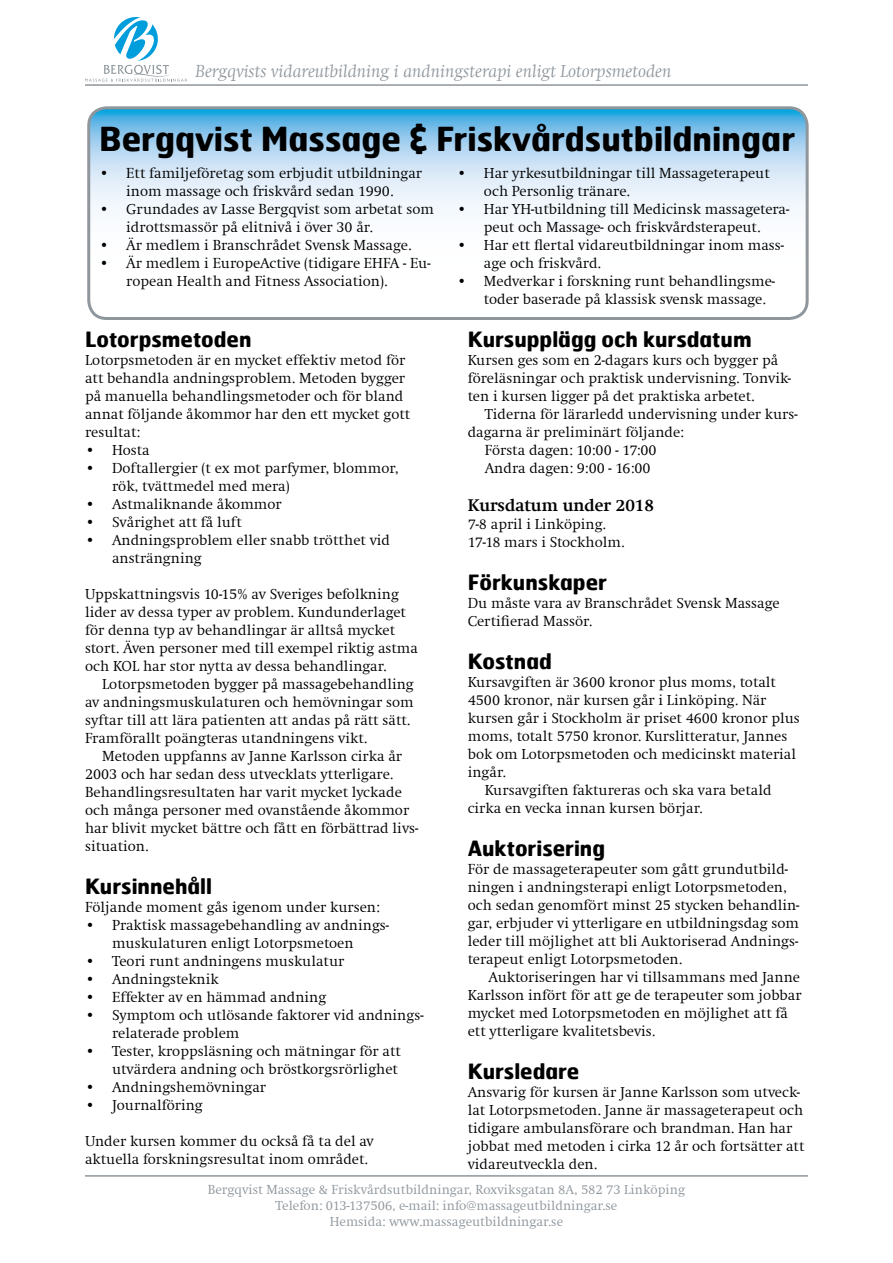
<style>
.page{position:relative;width:893px;height:1263px;background:#fff}
.page>*{position:absolute;margin:0;border:0;box-sizing:border-box;transform-origin:0 0}
.t1{font:700 33px "Hermes";color:#000}
.t2{font:700 21px "Hermes";color:#000}
.t3{font:italic 300 18px "Swift";color:#8f979d}
.t4{font:700 16.5px "Swift";color:#000}
.t5{font:300 15px/18px "Swift";color:#000}
.t6{font:300 13.5px/16.2px "Swift";color:#8f979d;text-align:center}
</style>
<div class="page">
<hr style="left:85px;top:1175px;width:723px;height:1px;background:#8f979d">
<hr style="left:85px;top:84px;width:723px;height:2px;background:#8f979d">
<svg style="left:85px;top:17px;width:102px;height:65px"></svg>
<svg style="left:91px;top:110px;width:714px;height:206px"></svg>
<div style="left:87px;top:106px;width:722px;height:214px;border:3px solid #8f979d;border-radius:18px"></div>
<p class="t3" style="left:196px;top:62px;width:477px">Bergqvists vidareutbildning i andningsterapi enligt Lotorpsmetoden</p>
<h1 class="t1" style="left:99px;top:117px;width:697px">Bergqvist Massage &amp; Friskvårdsutbildningar</h1>
<p class="t5" style="left:99px;top:164px;width:324px;text-align:center">• Ett familjeföretag som erbjudit utbildningar inom massage och friskvård sedan 1990.</p>
<p class="t5" style="left:126px;top:200px;width:309px;text-indent:-27px">• Grundades av Lasse Bergqvist som arbetat som idrottsmassör på elitnivå i över 30 år.</p>
<p class="t5" style="left:99px;top:236px;width:314px">• Är medlem i Branschrådet Svensk Massage.</p>
<p class="t5" style="left:126px;top:254px;width:306px;text-indent:-27px">• Är medlem i EuropeActive (tidigare EHFA - Eu&shy;ropean Health and Fitness Association).</p>
<p class="t5" style="left:484px;top:164px;width:287px;text-indent:-27px">• Har yrkesutbildningar till Massageterapeut och Personlig tränare.</p>
<p class="t5" style="left:457px;top:200px;width:334px;text-align:center">• Har YH-utbildning till Medicinsk massagetera&shy;peut och Massage- och friskvårdsterapeut.</p>
<p class="t5" style="left:484px;top:236px;width:302px;text-indent:-27px">• Har ett flertal vidareutbildningar inom mass&shy;age och friskvård.</p>
<p class="t5" style="left:484px;top:272px;width:293px;text-indent:-27px">• Medverkar i forskning runt behandlingsme&shy;toder baserade på klassisk svensk massage.</p>
<h2 class="t2" style="left:85px;top:325px;width:168px">Lotorpsmetoden</h2>
<p class="t5" style="left:85px;top:351px;width:327px">Lotorpsmetoden är en mycket effektiv metod för att behandla andningsproblem. Metoden bygger på manuella behandlingsmetoder och för bland annat följande åkommor har den ett mycket gott resultat:</p>
<p class="t5" style="left:85px;top:441px;width:66px">• Hosta</p>
<p class="t5" style="left:112px;top:459px;width:288px;text-indent:-27px">• Doftallergier (t ex mot parfymer, blommor, rök, tvättmedel med mera)</p>
<p class="t5" style="left:85px;top:495px;width:198px">• Astmaliknande åkommor</p>
<p class="t5" style="left:85px;top:513px;width:158px">• Svårighet att få luft</p>
<p class="t5" style="left:112px;top:531px;width:280px;text-indent:-27px">• Andningsproblem eller snabb trötthet vid ansträngning</p>
<p class="t5" style="left:85px;top:585px;width:334px">Uppskattningsvis 10-15% av Sveriges befolkning lider av dessa typer av problem. Kundunderlaget för denna typ av behandlingar är alltså mycket stort. Även personer med till exempel riktig astma och KOL har stor nytta av dessa behandlingar.</p>
<p class="t5" style="left:85px;top:675px;width:330px;text-indent:17px">Lotorpsmetoden bygger på massagebehandling av andningsmuskulaturen och hemövningar som syftar till att lära patienten att andas på rätt sätt.<br>Framförallt poängteras utandningens vikt.</p>
<p class="t5" style="left:85px;top:747px;width:335px;text-indent:17px">Metoden uppfanns av Janne Karlsson cirka år 2003 och har sedan dess utvecklats ytterligare.<br>Behandlingsresultaten har varit mycket lyckade och många personer med ovanstående åkommor har blivit mycket bättre och fått en förbättrad livs&shy;situation.</p>
<h2 class="t2" style="left:85px;top:873px;width:129px">Kursinnehåll</h2>
<p class="t5" style="left:85px;top:898px;width:296px">Följande moment gås igenom under kursen:</p>
<p class="t5" style="left:85px;top:916px;width:305px;text-align:center">• Praktisk massagebehandling av andnings&shy;muskulaturen enligt Lotorpsmetoen</p>
<p class="t5" style="left:85px;top:952px;width:261px">• Teori runt andningens muskulatur</p>
<p class="t5" style="left:85px;top:970px;width:135px">• Andningsteknik</p>
<p class="t5" style="left:85px;top:988px;width:243px">• Effekter av en hämmad andning</p>
<p class="t5" style="left:112px;top:1006px;width:313px;text-indent:-27px">• Symptom och utlösande faktorer vid andnings&shy;relaterade problem</p>
<p class="t5" style="left:85px;top:1042px;width:317px;text-align:right">• Tester, kroppsläsning och mätningar för att utvärdera andning och bröstkorgsrörlighet</p>
<p class="t5" style="left:85px;top:1078px;width:183px">• Andningshemövningar</p>
<p class="t5" style="left:85px;top:1096px;width:119px">• Journalföring</p>
<p class="t5" style="left:85px;top:1132px;width:290px">Under kursen kommer du också få ta del av aktuella forskningsresultat inom området.</p>
<h2 class="t2" style="left:468px;top:325px;width:285px">Kursupplägg och kursdatum</h2>
<p class="t5" style="left:468px;top:351px;width:325px">Kursen ges som en 2-dagars kurs och bygger på föreläsningar och praktisk undervisning. Tonvik&shy;ten i kursen ligger på det praktiska arbetet.</p>
<p class="t5" style="left:485px;top:405px;width:314px">Tiderna för lärarledd undervisning under kurs-</p>
<p class="t5" style="left:468px;top:423px;width:218px">dagarna är preliminärt följande:</p>
<p class="t5" style="left:485px;top:441px;width:173px">Första dagen: 10:00 - 17:00</p>
<p class="t5" style="left:485px;top:459px;width:167px">Andra dagen: 9:00 - 16:00</p>
<p class="t4" style="left:468px;top:495px;width:188px">Kursdatum under 2018</p>
<p class="t5" style="left:468px;top:515px;width:158px">7-8 april i Linköping.<br>17-18 mars i Stockholm.</p>
<h2 class="t2" style="left:468px;top:568px;width:141px">Förkunskaper</h2>
<p class="t5" style="left:468px;top:594px;width:313px">Du måste vara av Branschrådet Svensk Massage<br>Certifierad Massör.</p>
<h2 class="t2" style="left:468px;top:648px;width:86px">Kostnad</h2>
<p class="t5" style="left:468px;top:673px;width:310px">Kursavgiften är 3600 kronor plus moms, totalt</p>
<p class="t5" style="left:468px;top:691px;width:300px">4500 kronor, när kursen går i Linköping. När</p>
<p class="t5" style="left:468px;top:709px;width:334px">kursen går i Stockholm är priset 4600 kronor plus</p>
<p class="t5" style="left:468px;top:727px;width:321px">moms, totalt 5750 kronor. Kurslitteratur, Jannes</p>
<p class="t5" style="left:468px;top:745px;width:330px">bok om Lotorpsmetoden och medicinskt material</p>
<p class="t5" style="left:468px;top:763px;width:40px">ingår.</p>
<p class="t5" style="left:485px;top:781px;width:288px">Kursavgiften faktureras och ska vara betald</p>
<p class="t5" style="left:468px;top:799px;width:236px">cirka en vecka innan kursen börjar.</p>
<h2 class="t2" style="left:468px;top:835px;width:139px">Auktorisering</h2>
<p class="t5" style="left:468px;top:860px;width:333px">För de massageterapeuter som gått grundutbild&shy;ningen i andningsterapi enligt Lotorpsmetoden, och sedan genomfört minst 25 stycken behandlin&shy;gar, erbjuder vi ytterligare en utbildningsdag som leder till möjlighet att bli Auktoriserad Andnings&shy;terapeut enligt Lotorpsmetoden.</p>
<p class="t5" style="left:468px;top:968px;width:335px;text-indent:21px">Auktoriseringen har vi tillsammans med Janne Karlsson infört för att ge de terapeuter som jobbar mycket med Lotorpsmetoden en möjlighet att få ett ytterligare kvalitetsbevis.</p>
<h2 class="t2" style="left:468px;top:1058px;width:113px">Kursledare</h2>
<p class="t5" style="left:468px;top:1084px;width:338px">Ansvarig för kursen är Janne Karlsson som utveck&shy;lat Lotorpsmetoden. Janne är massageterapeut och tidigare ambulansförare och brandman. Han har jobbat med metoden i cirka 12 år och fortsätter att vidareutveckla den.</p>
<p class="t6" style="left:208px;top:1181px;width:479px">Bergqvist Massage &amp; Friskvårdsutbildningar, Roxviksgatan 8A, 582 73 Linköping<br>Telefon: 013-137506, e-mail: info@massageutbildningar.se<br>Hemsida: www.massageutbildningar.se</p>
</div>
